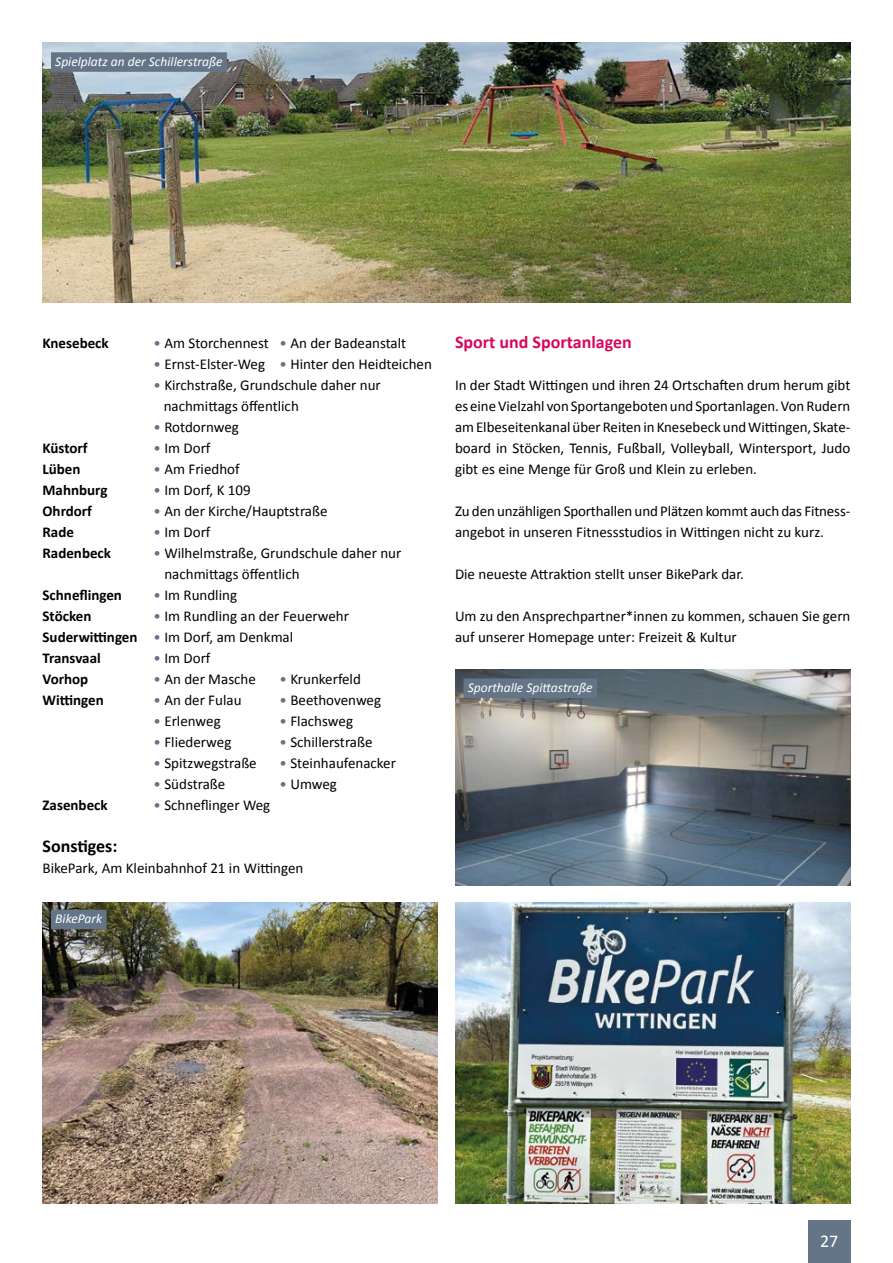
<style>
.page{position:relative;width:893px;height:1263px;background:#fff}
.page>*{position:absolute;margin:0;border:0;box-sizing:border-box;transform-origin:0 0}
.t1{font:700 18px "Calibri";color:#d6075c}
.t2{font:700 18px "Calibri";color:#000}
.t3{font:18px "Calibri";color:#fff}
.t4{font:15px/21px "Calibri";color:#000}
.t5{font:700 15px "Calibri";color:#000}
.t6{font:italic 13.5px "Calibri";color:#fff}
.s1{color:#647588}
.s2{font-weight:700}
</style>
<div class="page">
<div style="left:808px;top:1220px;width:42px;height:43px;background:#647588"></div>
<img style="left:455px;top:902px;width:395px;height:301px">
<img style="left:43px;top:902px;width:395px;height:301px">
<img style="left:455px;top:669px;width:395px;height:216px">
<div style="left:463px;top:678px;width:134px;height:20px;background:#647588"></div>
<img style="left:43px;top:43px;width:807px;height:259px">
<div style="left:51px;top:910px;width:56px;height:19px;background:#647588"></div>
<div style="left:51px;top:52px;width:176px;height:20px;background:#647588"></div>
<p class="t6" style="left:55px;top:52px;width:169px">Spielplatz an der Schillerstraße</p>
<p class="t5" style="left:43px;top:332px;width:68px">Knesebeck</p>
<p class="t4" style="left:154px;top:332px;width:254px"><span class="s1">•</span> Am Storchennest <span class="s1">•</span> An der Badeanstalt</p>
<p class="t4" style="left:154px;top:353px;width:280px"><span class="s1">•</span> Ernst-Elster-Weg <span class="s1">•</span> Hinter den Heidteichen</p>
<p class="t4" style="left:164px;top:374px;width:219px;text-indent:-10px"><span class="s1">•</span> Kirchstraße, Grundschule daher nur nachmittags öffentlich</p>
<p class="t4" style="left:154px;top:416px;width:87px"><span class="s1">•</span> Rotdornweg</p>
<p class="t5" style="left:43px;top:437px;width:47px">Küstorf</p>
<p class="t4" style="left:154px;top:437px;width:58px"><span class="s1">•</span> Im Dorf</p>
<p class="t5" style="left:43px;top:458px;width:40px">Lüben</p>
<p class="t4" style="left:154px;top:458px;width:88px"><span class="s1">•</span> Am Friedhof</p>
<p class="t5" style="left:43px;top:479px;width:66px">Mahnburg</p>
<p class="t4" style="left:154px;top:479px;width:99px"><span class="s1">•</span> Im Dorf, K 109</p>
<p class="t5" style="left:43px;top:500px;width:51px">Ohrdorf</p>
<p class="t4" style="left:154px;top:500px;width:175px"><span class="s1">•</span> An der Kirche/Hauptstraße</p>
<p class="t5" style="left:43px;top:521px;width:33px">Rade</p>
<p class="t4" style="left:154px;top:521px;width:58px"><span class="s1">•</span> Im Dorf</p>
<p class="t5" style="left:43px;top:542px;width:70px">Radenbeck</p>
<p class="t4" style="left:164px;top:542px;width:238px;text-indent:-11px"><span class="s1">•</span> Wilhelmstraße, Grundschule daher nur nachmittags öffentlich</p>
<p class="t5" style="left:43px;top:584px;width:81px">Schneflingen</p>
<p class="t4" style="left:154px;top:584px;width:85px"><span class="s1">•</span> Im Rundling</p>
<p class="t5" style="left:43px;top:605px;width:50px">Stöcken</p>
<p class="t4" style="left:43px;top:605px;width:308px;text-indent:111px"><span class="s1">•</span> Im Rundling an der Feuerwehr<br><span class="s2">Suderwittingen</span> <span class="s1">•</span> Im Dorf, am Denkmal<br><span class="s2">Transvaal</span></p>
<p class="t4" style="left:154px;top:647px;width:58px"><span class="s1">•</span> Im Dorf</p>
<p class="t5" style="left:43px;top:668px;width:47px">Vorhop</p>
<p class="t4" style="left:154px;top:668px;width:104px"><span class="s1">•</span> An der Masche</p>
<p class="t4" style="left:280px;top:668px;width:83px"><span class="s1">•</span> Krunkerfeld</p>
<p class="t5" style="left:43px;top:689px;width:63px">Wittingen</p>
<p class="t4" style="left:154px;top:689px;width:90px"><span class="s1">•</span> An der Fulau</p>
<p class="t4" style="left:280px;top:689px;width:103px"><span class="s1">•</span> Beethovenweg</p>
<p class="t4" style="left:154px;top:710px;width:69px"><span class="s1">•</span> Erlenweg</p>
<p class="t4" style="left:280px;top:710px;width:75px"><span class="s1">•</span> Flachsweg</p>
<p class="t4" style="left:154px;top:731px;width:79px"><span class="s1">•</span> Fliederweg</p>
<p class="t4" style="left:280px;top:731px;width:94px"><span class="s1">•</span> Schillerstraße</p>
<p class="t4" style="left:154px;top:752px;width:105px"><span class="s1">•</span> Spitzwegstraße</p>
<p class="t4" style="left:280px;top:752px;width:118px"><span class="s1">•</span> Steinhaufenacker</p>
<p class="t4" style="left:154px;top:773px;width:73px"><span class="s1">•</span> Südstraße</p>
<p class="t4" style="left:280px;top:773px;width:59px"><span class="s1">•</span> Umweg</p>
<p class="t5" style="left:43px;top:794px;width:67px">Zasenbeck</p>
<p class="t4" style="left:154px;top:794px;width:118px"><span class="s1">•</span> Schneflinger Weg</p>
<p class="t2" style="left:43px;top:833px;width:76px">Sonstiges:</p>
<p class="t4" style="left:43px;top:857px;width:262px">BikePark, Am Kleinbahnhof 21 in Wittingen</p>
<p class="t6" style="left:55px;top:909px;width:49px">BikePark</p>
<p class="t1" style="left:455px;top:329px;width:178px">Sport und Sportanlagen</p>
<p class="t4" style="left:455px;top:374px;width:397px;text-align:justify">In der Stadt Wittingen und ihren 24 Ortschaften drum herum gibt es eine Vielzahl von Sportangeboten und Sportanlagen. Von Rudern am Elbeseitenkanal über Reiten in Knesebeck und Wittingen, Skate&shy;board in Stöcken, Tennis, Fußball, Volleyball, Wintersport, Judo gibt es eine Menge für Groß und Klein zu erleben.</p>
<p class="t4" style="left:455px;top:500px;width:397px">Zu den unzähligen Sporthallen und Plätzen kommt auch das Fitness&shy;angebot in unseren Fitnessstudios in Wittingen nicht zu kurz.</p>
<p class="t4" style="left:455px;top:563px;width:290px">Die neueste Attraktion stellt unser BikePark dar.</p>
<p class="t4" style="left:455px;top:605px;width:397px">Um zu den Ansprechpartner*innen zu kommen, schauen Sie gern auf unserer Homepage unter: Freizeit &amp; Kultur</p>
<p class="t6" style="left:468px;top:678px;width:126px">Sporthalle Spittastraße</p>
<p class="t3" style="left:820px;top:1228px;width:20px">27</p>
</div>
